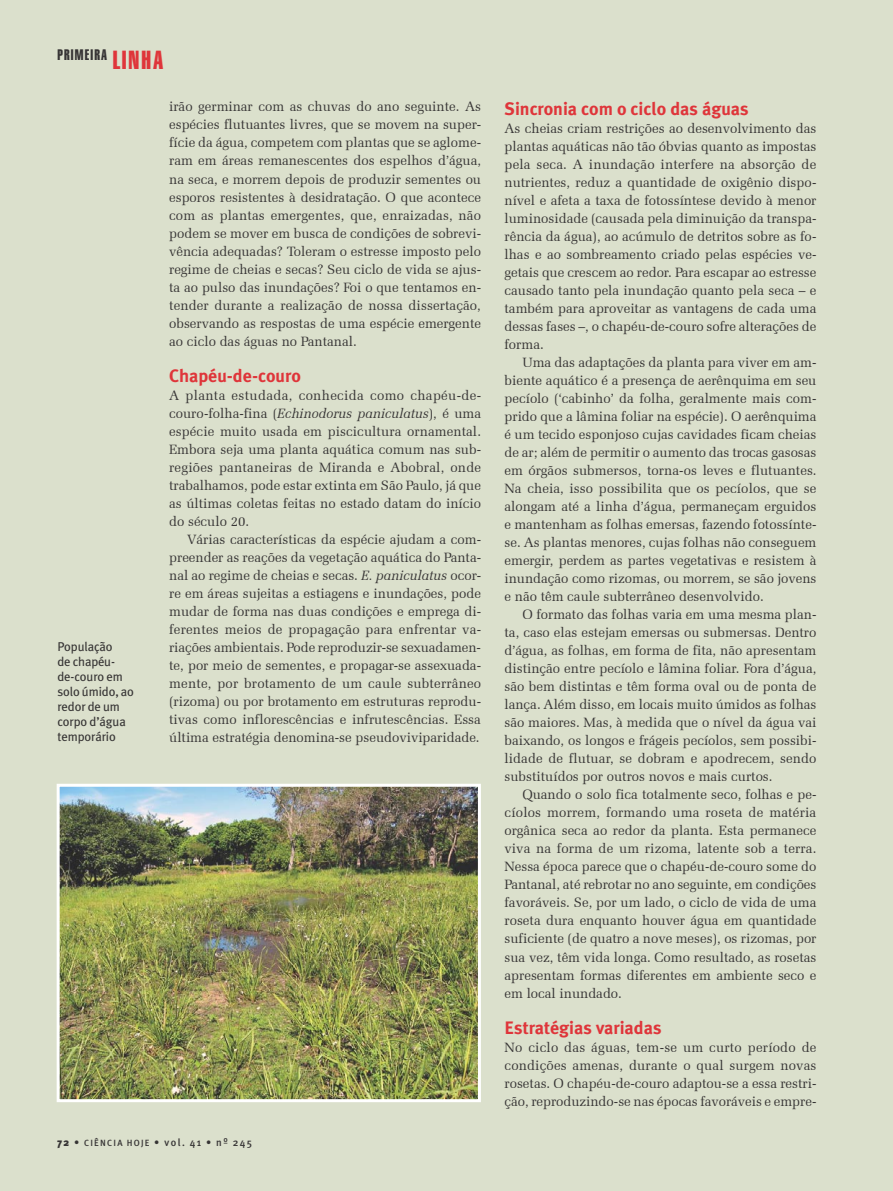
<style>
.page{position:relative;width:893px;height:1191px;background:#dbe0cc}
.page>*{position:absolute;margin:0;border:0;box-sizing:border-box;transform-origin:0 0}
.Intertítulo{font:700 18px "Meta Plus";color:#df353a}
.t1{font:14.85px "Swiss 911 BT Extra Compressed";letter-spacing:.08em;color:#373535}
.Body_text{font:13.5px/18px "Zapf Elliptical 711 BT";color:#373535;text-align:justify}
._1º_parágrafo{font:13.5px/18px "Zapf Elliptical 711 BT";color:#373535;text-align:justify}
.Legenda{font:12.75px/15px "Meta Plus";letter-spacing:-.01em;color:#373535}
.t2{font:500 10.5px "Meta Plus";letter-spacing:.135em;color:#373535}
.s1{font-size:25.5px;color:#df353a}
.s2{font-style:italic}
.s3{font-weight:900}
.s4{font-size:9px}
</style>
<div class="page">
<img style="left:61px;top:787px;width:416px;height:311px">
<div style="left:57px;top:783px;width:424px;height:319px;border:3px solid #fff"></div>
<p class="t1" style="left:57px;top:47px;width:107px">PRIMEIRA <span class="s1">LINHA</span></p>
<p class="Legenda" style="left:57px;top:639px;width:78px">População<br>de chapéu&shy;de-couro em solo úmido, ao redor de um corpo d’água temporário</p>
<p class="Body_text" style="left:169px;top:98px;width:313px">irão germinar com as chuvas do ano seguinte. As espécies flutuantes livres, que se movem na super&shy;fície da água, competem com plantas que se aglome&shy;ram em áreas remanescentes dos espelhos d’água, na seca, e morrem depois de produzir sementes ou esporos resistentes à desidratação. O que acontece com as plantas emergentes, que, enraizadas, não podem se mover em busca de condições de sobrevi&shy;vência adequadas? Toleram o estresse imposto pelo regime de cheias e secas? Seu ciclo de vida se ajus&shy;ta ao pulso das inundações? Foi o que tentamos en&shy;tender durante a realização de nossa dissertação, observando as respostas de uma espécie emergente ao ciclo das águas no Pantanal.</p>
<p class="Intertítulo" style="left:169px;top:365px;width:133px">Chapéu-de-couro</p>
<p class="_1º_parágrafo" style="left:169px;top:386px;width:314px">A planta estudada, conhecida como chapéu-de&shy;couro-folha-fina (<span class="s2">Echinodorus paniculatus</span>), é uma espécie muito usada em piscicultura ornamental.<br>Embora seja uma planta aquática comum nas sub&shy;regiões pantaneiras de Miranda e Abobral, onde trabalhamos, pode estar extinta em São Paulo, já que as últimas coletas feitas no estado datam do início do século 20.</p>
<p class="Body_text" style="left:169px;top:530px;width:314px;text-indent:18px">Várias características da espécie ajudam a com&shy;preender as reações da vegetação aquática do Panta&shy;nal ao regime de cheias e secas. <span class="s2">E. paniculatus</span> ocor&shy;re em áreas sujeitas a estiagens e inundações, pode mudar de forma nas duas condições e emprega di&shy;ferentes meios de propagação para enfrentar va&shy;riações ambientais. Pode reproduzir-se sexuadamen&shy;te, por meio de sementes, e propagar-se assexuada&shy;mente, por brotamento de um caule subterrâneo (rizoma) ou por brotamento em estruturas reprodu&shy;tivas como inflorescências e infrutescências. Essa última estratégia denomina-se pseudoviviparidade.</p>
<p class="t2" style="left:57px;top:1135px;width:196px"><span class="s3">72</span> • <span class="s4">CIÊNCIA HOJE</span> • vol. 41 • nº 245</p>
<p class="Intertítulo" style="left:505px;top:98px;width:246px">Sincronia com o ciclo das águas</p>
<p class="_1º_parágrafo" style="left:505px;top:119px;width:313px">As cheias criam restrições ao desenvolvimento das plantas aquáticas não tão óbvias quanto as impostas pela seca. A inundação interfere na absorção de nutrientes, reduz a quantidade de oxigênio dispo&shy;nível e afeta a taxa de fotossíntese devido à menor luminosidade (causada pela diminuição da transpa&shy;rência da água), ao acúmulo de detritos sobre as fo&shy;lhas e ao sombreamento criado pelas espécies ve&shy;getais que crescem ao redor. Para escapar ao estresse causado tanto pela inundação quanto pela seca – e também para aproveitar as vantagens de cada uma dessas fases –, o chapéu-de-couro sofre alterações de forma.</p>
<p class="Body_text" style="left:505px;top:353px;width:314px;text-indent:18px">Uma das adaptações da planta para viver em am&shy;biente aquático é a presença de aerênquima em seu pecíolo (‘cabinho’ da folha, geralmente mais com&shy;prido que a lâmina foliar na espécie). O aerênquima é um tecido esponjoso cujas cavidades ficam cheias de ar; além de permitir o aumento das trocas gasosas em órgãos submersos, torna-os leves e flutuantes.<br>Na cheia, isso possibilita que os pecíolos, que se alongam até a linha d’água, permaneçam erguidos e mantenham as folhas emersas, fazendo fotossínte&shy;se. As plantas menores, cujas folhas não conseguem emergir, perdem as partes vegetativas e resistem à inundação como rizomas, ou morrem, se são jovens e não têm caule subterrâneo desenvolvido.</p>
<p class="Body_text" style="left:505px;top:605px;width:314px;text-indent:18px">O formato das folhas varia em uma mesma plan&shy;ta, caso elas estejam emersas ou submersas. Dentro d’água, as folhas, em forma de fita, não apresentam distinção entre pecíolo e lâmina foliar. Fora d’água, são bem distintas e têm forma oval ou de ponta de lança. Além disso, em locais muito úmidos as folhas são maiores. Mas, à medida que o nível da água vai baixando, os longos e frágeis pecíolos, sem possibi&shy;lidade de flutuar, se dobram e apodrecem, sendo substituídos por outros novos e mais curtos.</p>
<p class="Body_text" style="left:505px;top:785px;width:313px;text-indent:18px">Quando o solo fica totalmente seco, folhas e pe&shy;cíolos morrem, formando uma roseta de matéria orgânica seca ao redor da planta. Esta permanece viva na forma de um rizoma, latente sob a terra.<br>Nessa época parece que o chapéu-de-couro some do Pantanal, até rebrotar no ano seguinte, em condições favoráveis. Se, por um lado, o ciclo de vida de uma roseta dura enquanto houver água em quantidade suficiente (de quatro a nove meses), os rizomas, por sua vez, têm vida longa. Como resultado, as rosetas apresentam formas diferentes em ambiente seco e em local inundado.</p>
<p class="Intertítulo" style="left:505px;top:1016px;width:159px">Estratégias variadas</p>
<p class="_1º_parágrafo" style="left:505px;top:1037px;width:313px">No ciclo das águas, tem-se um curto período de condições amenas, durante o qual surgem novas rosetas. O chapéu-de-couro adaptou-se a essa restri&shy;ção, reproduzindo-se nas épocas favoráveis e empre-</p>
</div>
